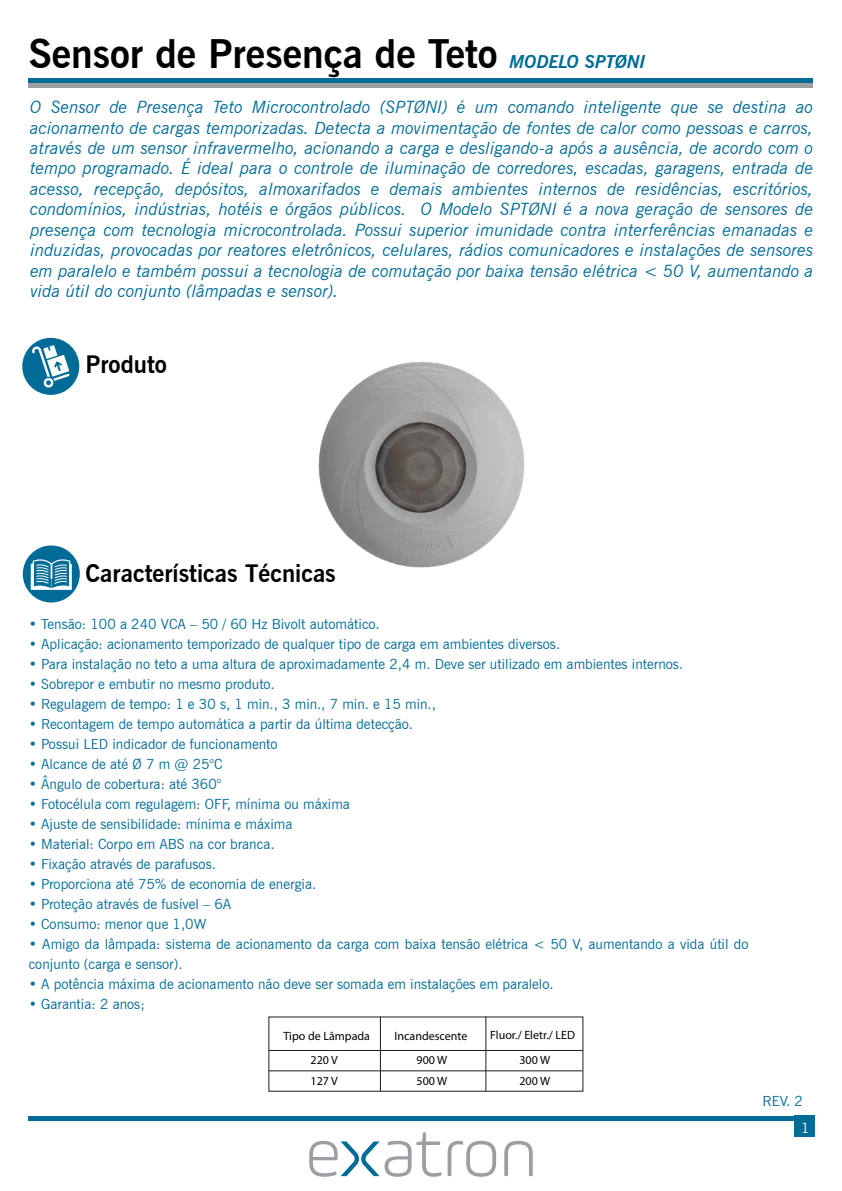
<style>
.page{position:relative;width:842px;height:1191px;background:#fff}
.page>*{position:absolute;margin:0;border:0;box-sizing:border-box;transform-origin:0 0}
.t1{font:700 39.3px "News Gothic BT";color:#000}
.t2{font:700 24px "News Gothic BT";color:#000}
.t3{font:italic 17px/20.4px "News Gothic BT";color:#006b97;text-align:justify}
.t4{font:14px/20px "News Gothic BT";color:#006b97}
.t5{font:14px "News Gothic BT";color:#fff}
.t6{font:12px/21.1px "Myriad Pro";color:#000}
.s1{font-style:italic;font-size:18px;color:#006b97}
</style>
<div class="page">
<hr style="left:29px;top:1116px;width:784px;height:4px;background:#006b97">
<hr style="left:29px;top:79px;width:784px;height:4px;background:#006b97">
<div style="left:29px;top:83px;width:784px;height:5px;background:#9c9ea2"></div>
<svg style="left:504px;top:1140px;width:29px;height:36px"></svg>
<svg style="left:448px;top:1140px;width:48px;height:36px"></svg>
<svg style="left:385px;top:1132px;width:56px;height:44px"></svg>
<svg style="left:309px;top:1140px;width:70px;height:36px"></svg>
<div style="left:23px;top:545px;width:57px;height:57px;background:#006b97;border-radius:50%"></div>
<svg style="left:31px;top:559px;width:41px;height:31px"></svg>
<div style="left:22px;top:338px;width:57px;height:57px;background:#006b97;border-radius:50%"></div>
<svg style="left:32px;top:345px;width:38px;height:43px"></svg>
<div style="left:795px;top:1116px;width:20px;height:21px;background:#006b97"></div>
<hr style="left:380px;top:1016px;width:1px;height:75px;background:#1d1d1b">
<hr style="left:269px;top:1050px;width:314px;height:1px;background:#1d1d1b">
<hr style="left:269px;top:1070px;width:314px;height:1px;background:#1d1d1b">
<hr style="left:486px;top:1016px;width:1px;height:75px;background:#1d1d1b">
<img style="left:318px;top:361px;width:207px;height:207px">
<h1 class="t1" style="left:29px;top:30px;width:618px">Sensor de Presença de Teto <span class="s1">MODELO SPTØNI</span></h1>
<p class="t3" style="left:30px;top:97px;width:785px">O Sensor de Presença Teto Microcontrolado (SPTØNI) é um comando inteligente que se destina ao acionamento de cargas temporizadas. Detecta a movimentação de fontes de calor como pessoas e carros, através de um sensor infravermelho, acionando a carga e desligando-a após a ausência, de acordo com o tempo programado. É ideal para o controle de iluminação de corredores, escadas, garagens, entrada de acesso, recepção, depósitos, almoxarifados e demais ambientes internos de residências, escritórios, condomínios, indústrias, hotéis e órgãos públicos. O Modelo SPTØNI é a nova geração de sensores de presença com tecnologia microcontrolada. Possui superior imunidade contra interferências emanadas e induzidas, provocadas por reatores eletrônicos, celulares, rádios comunicadores e instalações de sensores em paralelo e também possui a tecnologia de comutação por baixa tensão elétrica &lt; 50 V, aumentando a vida útil do conjunto (lâmpadas e sensor).</p>
<h2 class="t2" style="left:86px;top:350px;width:83px">Produto</h2>
<h2 class="t2" style="left:85px;top:558px;width:252px">Características Técnicas</h2>
<p class="t4" style="left:29px;top:614px;width:352px">• Tensão: 100 a 240 VCA – 50 / 60 Hz Bivolt automático.</p>
<p class="t4" style="left:29px;top:634px;width:533px">• Aplicação: acionamento temporizado de qualquer tipo de carga em ambientes diversos.</p>
<p class="t4" style="left:29px;top:654px;width:656px">• Para instalação no teto a uma altura de aproximadamente 2,4 m. Deve ser utilizado em ambientes internos.</p>
<p class="t4" style="left:29px;top:674px;width:247px">• Sobrepor e embutir no mesmo produto.</p>
<p class="t4" style="left:29px;top:694px;width:409px">• Regulagem de tempo: 1 e 30 s, 1 min., 3 min., 7 min. e 15 min.,</p>
<p class="t4" style="left:29px;top:714px;width:386px">• Recontagem de tempo automática a partir da última detecção.</p>
<p class="t4" style="left:29px;top:734px;width:250px">• Possui LED indicador de funcionamento</p>
<p class="t4" style="left:29px;top:754px;width:195px">• Alcance de até Ø 7 m @ 25°C</p>
<p class="t4" style="left:29px;top:774px;width:194px">• Ângulo de cobertura: até 360°</p>
<p class="t4" style="left:29px;top:794px;width:323px">• Fotocélula com regulagem: OFF, mínima ou máxima</p>
<p class="t4" style="left:29px;top:814px;width:265px">• Ajuste de sensibilidade: mínima e máxima</p>
<p class="t4" style="left:29px;top:834px;width:247px">• Material: Corpo em ABS na cor branca.</p>
<p class="t4" style="left:29px;top:854px;width:189px">• Fixação através de parafusos.</p>
<p class="t4" style="left:29px;top:874px;width:289px">• Proporciona até 75% de economia de energia.</p>
<p class="t4" style="left:29px;top:894px;width:204px">• Proteção através de fusível – 6A</p>
<p class="t4" style="left:29px;top:914px;width:179px">• Consumo: menor que 1,0W</p>
<p class="t4" style="left:29px;top:934px;width:721px">• Amigo da lâmpada: sistema de acionamento da carga com baixa tensão elétrica &lt; 50 V, aumentando a vida útil do conjunto (carga e sensor).</p>
<p class="t4" style="left:29px;top:974px;width:526px">• A potência máxima de acionamento não deve ser somada em instalações em paralelo.</p>
<p class="t4" style="left:29px;top:994px;width:117px">• Garantia: 2 anos;</p>
<p class="t6" style="left:283px;top:1024px;width:88px">Tipo de Lâmpada</p>
<p class="t6" style="left:395px;top:1024px;width:74px">Incandescente</p>
<p class="t6" style="left:490px;top:1024px;width:86px">Fluor./ Eletr./ LED</p>
<p class="t6" style="left:417px;top:1049px;width:32px">900 W</p>
<p class="t6" style="left:519px;top:1049px;width:32px">300 W</p>
<p class="t6" style="left:417px;top:1070px;width:32px">500 W</p>
<p class="t6" style="left:311px;top:1049px;width:29px">220 V<br>127 V</p>
<p class="t6" style="left:519px;top:1070px;width:32px">200 W</p>
<p class="t4" style="left:763px;top:1090px;width:42px">REV. 2</p>
<p class="t5" style="left:801px;top:1119px;width:10px">1</p>
</div>
